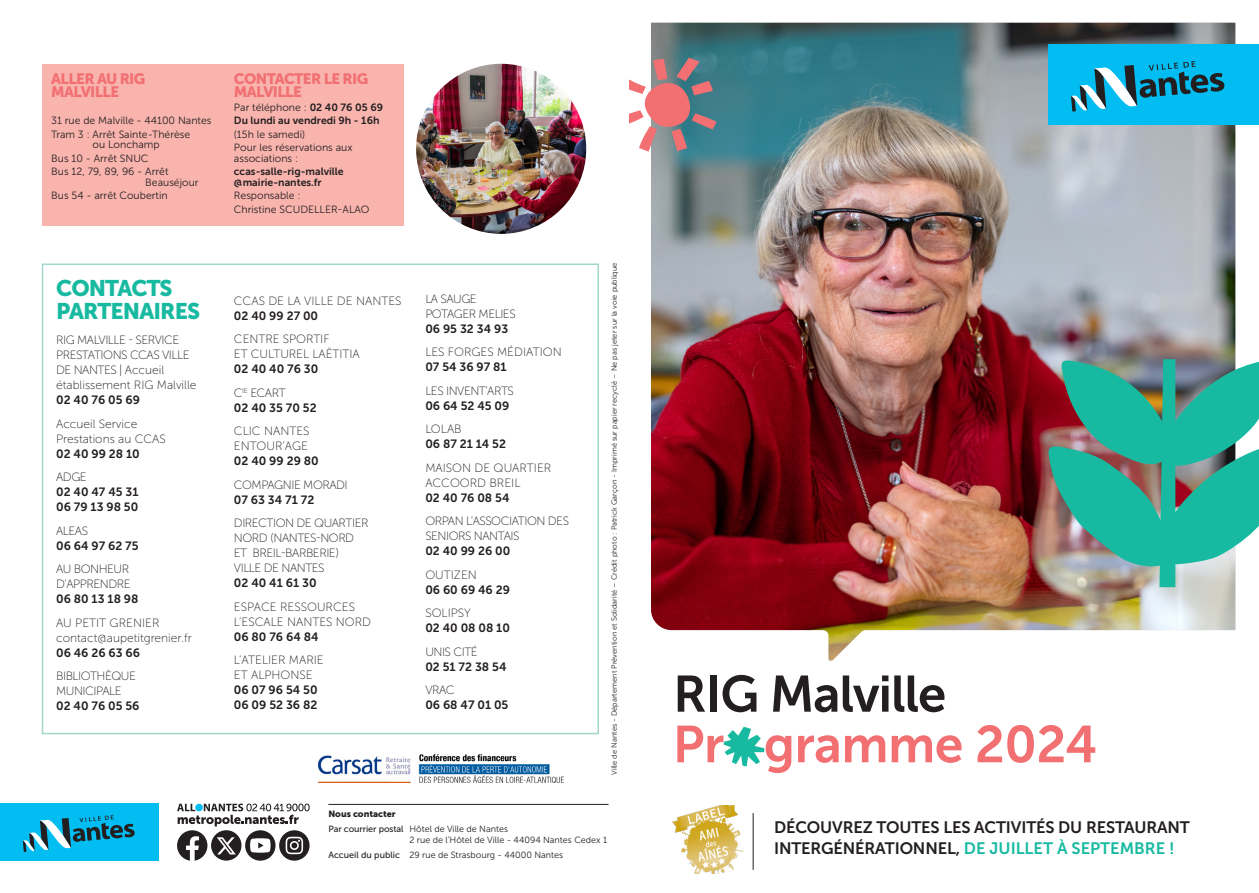
<style>
.page{position:relative;width:1259px;height:893px;background:#fff}
.page>*{position:absolute;margin:0;border:0;box-sizing:border-box;transform-origin:0 0}
.t1{font:51.75px "Museo Sans 700";letter-spacing:-.01em;color:#f26f72}
.t2{font:51px "Museo Sans 700";letter-spacing:-.02em;color:#231f20}
.t3{font:22.5px/22.5px "Museo Sans 900";letter-spacing:-.04em;color:#17baa0}
.t4{font:16.5px "Museo Sans 700";letter-spacing:-.01em;color:#231f20}
.t5{font:16.5px "Museo Sans 700";letter-spacing:-.01em;color:#17baa0}
.t6{font:15px/13.5px "Museo Sans 900";letter-spacing:-.04em;color:#f26f72}
.t7{font:12px/15px "Museo Sans 100";letter-spacing:-.04em;color:#231f20}
.t8{font:12px/15px "Museo Sans 100";letter-spacing:-.005em;color:#231f20}
.t9{font:12px/15px "Museo Sans 700";color:#231f20}
.t10{font:10.5px/10.5px "Museo Sans 300";color:#231f20}
.t11{font:10.5px/10.5px "Museo Sans 700";color:#231f20}
.t12{font:9px/10.8px "Museo Sans 300";color:#231f20}
.t13{font:9px "Museo Sans 900";color:#231f20}
.t14{font:7.5px "Museo Sans 300";color:#231f20}
.s1{font-family:"Museo Sans 700"}
.s2{font-family:"Museo Sans 100"}
.s3{font-family:"Museo Sans 500"}
.s4{color:#231f20}
</style>
<div class="page">
<img style="left:672px;top:805px;width:70px;height:69px">
<img style="left:651px;top:23px;width:584px;height:637px">
<div style="left:1048px;top:45px;width:208px;height:80px;background:#01bdf2"></div>
<svg style="left:1071px;top:61px;width:153px;height:51px"></svg>
<svg style="left:724px;top:727px;width:40px;height:39px"></svg>
<hr style="left:753px;top:813px;width:1px;height:57px;background:#231f20">
<img style="left:1047px;top:359px;width:212px;height:228px">
<svg style="left:629px;top:58px;width:87px;height:94px"></svg>
<img style="left:318px;top:755px;width:93px;height:28px">
<img style="left:418px;top:754px;width:146px;height:28px">
<div style="left:0;top:804px;width:158px;height:57px;background:#01bdf2"></div>
<svg style="left:23px;top:815px;width:112px;height:37px"></svg>
<svg style="left:177px;top:804px;width:133px;height:57px"></svg>
<hr style="left:328px;top:804px;width:280px;height:1px;background:#231f20">
<div style="left:42px;top:263px;width:557px;height:471px;border:2px solid #a2d8cb"></div>
<div style="left:43px;top:64px;width:361px;height:161px;background:#f9b4ae"></div>
<img style="left:416px;top:64px;width:170px;height:170px;border-radius:85px">
<p class="t6" style="left:51px;top:71px;width:96px">ALLER AU RIG<br>MALVILLE</p>
<p class="t10" style="left:51px;top:115px;width:162px">31 rue de Malville - 44100 Nantes</p>
<p class="t10" style="left:93px;top:129px;width:99px;text-indent:-41px">Tram 3 : Arrêt Sainte-Thérèse ou Lonchamp</p>
<p class="t10" style="left:51px;top:153px;width:99px">Bus 10 - Arrêt SNUC</p>
<p class="t10" style="left:145px;top:166px;width:55px;text-indent:-94px">Bus 12, 79, 89, 96 - Arrêt<br>Beauséjour</p>
<p class="t10" style="left:51px;top:190px;width:118px">Bus 54 - arrêt Coubertin</p>
<p class="t3" style="left:56px;top:277px;width:145px">CONTACTS<br>PARTENAIRES</p>
<p class="t7" style="left:56px;top:333px;width:142px">RIG MALVILLE - SERVICE<br>PRESTATIONS CCAS VILLE<br>DE NANTES | Accueil établissement RIG Malville<br><span class="s1">02 40 76 05 69</span></p>
<p class="t8" style="left:56px;top:416px;width:111px">Accueil Service<br>Prestations au CCAS<br><span class="s1">02 40 99 28 10</span></p>
<p class="t9" style="left:56px;top:469px;width:84px"><span class="s2">ADGE<br></span>02 40 47 45 31<br>06 79 13 98 50</p>
<p class="t9" style="left:56px;top:523px;width:84px"><span class="s2">ALEAS<br></span>06 64 97 62 75</p>
<p class="t7" style="left:56px;top:562px;width:84px">AU BONHEUR<br>D’APPRENDRE<br><span class="s1">06 80 13 18 98</span></p>
<p class="t8" style="left:56px;top:615px;width:137px">AU PETIT GRENIER contact@aupetitgrenier.fr<br><span class="s1">06 46 26 63 66</span></p>
<p class="t7" style="left:56px;top:669px;width:85px">BIBLIOTHÈQUE<br>MUNICIPALE<br><span class="s1">02 40 76 05 56</span></p>
<p class="t6" style="left:234px;top:71px;width:136px">CONTACTER LE RIG<br>MALVILLE</p>
<p class="t10" style="left:234px;top:102px;width:151px">Par téléphone : <span class="s1">02 40 76 05 69</span></p>
<p class="t11" style="left:234px;top:115px;width:147px">Du lundi au vendredi 9h - 16h</p>
<p class="t10" style="left:234px;top:127px;width:120px;line-height:13.5px">(15h le samedi)<br>Pour les réservations aux</p>
<p class="t10" style="left:234px;top:153px;width:66px">associations :</p>
<p class="t11" style="left:234px;top:166px;width:111px">ccas-salle-rig-malville @mairie-nantes.fr</p>
<p class="t10" style="left:234px;top:189px;width:137px;line-height:13.5px">Responsable :<br>Christine SCUDELLER-ALAO</p>
<p class="t8" style="left:234px;top:293px;width:169px">CCAS DE LA VILLE DE NANTES</p>
<p class="t9" style="left:234px;top:308px;width:86px">02 40 99 27 00</p>
<p class="t8" style="left:234px;top:332px;width:127px">CENTRE SPORTIF<br>ET CULTUREL LAËTITIA</p>
<p class="t9" style="left:234px;top:362px;width:86px">02 40 40 76 30</p>
<p class="t8" style="left:234px;top:385px;width:53px">C<sup>IE</sup> ECART</p>
<p class="t9" style="left:234px;top:400px;width:84px">02 40 35 70 52</p>
<p class="t8" style="left:234px;top:424px;width:77px">CLIC NANTES<br>ENTOUR’AGE</p>
<p class="t9" style="left:234px;top:454px;width:86px">02 40 99 29 80</p>
<p class="t7" style="left:234px;top:477px;width:115px">COMPAGNIE MORADI</p>
<p class="t9" style="left:234px;top:492px;width:82px">07 63 34 71 72</p>
<p class="t7" style="left:234px;top:516px;width:136px">DIRECTION DE QUARTIER<br>NORD (NANTES-NORD<br>ET BREIL-BARBERIE)<br>VILLE DE NANTES</p>
<p class="t9" style="left:234px;top:576px;width:84px">02 40 41 61 30</p>
<p class="t8" style="left:234px;top:599px;width:139px">ESPACE RESSOURCES<br>L’ESCALE NANTES NORD</p>
<p class="t9" style="left:234px;top:629px;width:86px">06 80 76 64 84</p>
<p class="t8" style="left:234px;top:653px;width:91px">L’ATELIER MARIE<br>ET ALPHONSE</p>
<p class="t9" style="left:234px;top:683px;width:85px">06 07 96 54 50<br>06 09 52 36 82</p>
<p class="t7" style="left:425px;top:291px;width:92px">LA SAUGE<br>POTAGER MELIES</p>
<p class="t9" style="left:425px;top:321px;width:84px">06 95 32 34 93</p>
<p class="t8" style="left:425px;top:345px;width:138px">LES FORGES MÉDIATION</p>
<p class="t9" style="left:425px;top:360px;width:83px">07 54 36 97 81</p>
<p class="t7" style="left:425px;top:383px;width:90px">LES INVENT’ARTS</p>
<p class="t9" style="left:425px;top:398px;width:86px">06 64 52 45 09</p>
<p class="t8" style="left:425px;top:422px;width:38px">LOLAB</p>
<p class="t9" style="left:425px;top:437px;width:82px">06 87 21 14 52</p>
<p class="t8" style="left:425px;top:460px;width:127px">MAISON DE QUARTIER<br>ACCOORD BREIL</p>
<p class="t9" style="left:425px;top:490px;width:86px">02 40 76 08 54</p>
<p class="t7" style="left:425px;top:514px;width:145px">ORPAN L’ASSOCIATION DES<br>SENIORS NANTAIS</p>
<p class="t9" style="left:425px;top:544px;width:86px">02 40 99 26 00</p>
<p class="t8" style="left:425px;top:567px;width:53px">OUTIZEN</p>
<p class="t9" style="left:425px;top:582px;width:86px">06 60 69 46 29</p>
<p class="t8" style="left:425px;top:606px;width:47px">SOLIPSY</p>
<p class="t9" style="left:425px;top:621px;width:86px">02 40 08 08 10</p>
<p class="t7" style="left:425px;top:644px;width:54px">UNIS CITÉ</p>
<p class="t9" style="left:425px;top:659px;width:83px">02 51 72 38 54</p>
<p class="t8" style="left:425px;top:683px;width:31px">VRAC</p>
<p class="t9" style="left:425px;top:698px;width:85px">06 68 47 01 05</p>
<p class="t14" style="left:610px;top:775px;width:514px;rotate:-90deg">Ville de Nantes - Département Prévention et Solidarité – Crédit photo : Patrick Garçon - Imprimé sur papier recyclé – Ne pas jeter sur la voie publique</p>
<p class="t13" style="left:328px;top:809px;width:69px">Nous contacter</p>
<p class="t12" style="left:409px;top:824px;width:199px;text-indent:-81px"><span class="s3">Par courrier postal</span> Hôtel de Ville de Nantes<br>2 rue de l’Hôtel de Ville - 44094 Nantes Cedex 1</p>
<p class="t12" style="left:328px;top:850px;width:236px"><span class="s3">Accueil du public</span> 29 rue de Strasbourg - 44000 Nantes</p>
<p class="t2" style="left:673px;top:666px;width:275px">RIG Malville</p>
<p class="t1" style="left:672px;top:716px;width:426px">Pr gramme 2024</p>
<p class="t4" style="left:774px;top:818px;width:417px">DÉCOUVREZ TOUTES LES ACTIVITÉS DU RESTAURANT</p>
<p class="t5" style="left:774px;top:839px;width:402px"><span class="s4">INTERGÉNÉRATIONNEL,</span> DE JUILLET À SEPTEMBRE !</p>
</div>
